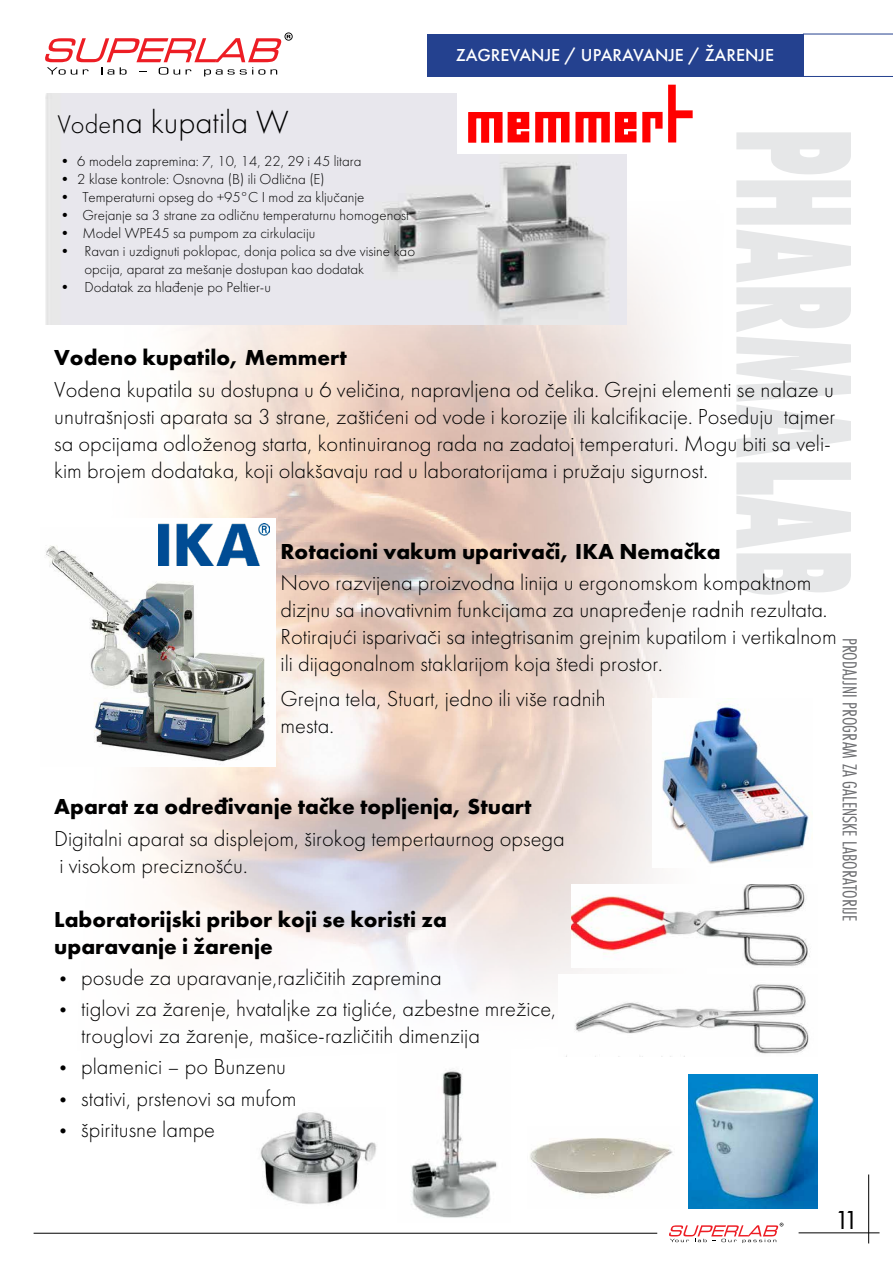
<style>
.page{position:relative;width:893px;height:1263px;background:#fff}
.page>*{position:absolute;margin:0;border:0;box-sizing:border-box;transform-origin:0 0}
.t1{font:800 171.75px "Futura PT";color:#e6e7e8;scale:.42 1}
.t2{font:300 33.15px "Futura PT";color:#000}
.t3{font:27px "Futura PT";color:#000}
.t4{font:300 22.5px/27px "Futura PT";color:#000}
.t5{font:700 22.5px/27px "Futura PT";color:#000}
.t6{font:21px "Futura PT Cond";color:#6d6e71}
.t7{font:500 18px "Futura PT";color:#fff}
.t8{font:300 15px/18px "Futura PT";color:#000}
.s1{font-size:26.4px}
.s2{font-size:18px}
</style>
<div class="page">
<hr style="left:799px;top:1232px;width:80px;height:1px;background:#000">
<hr style="left:868px;top:1174px;width:1px;height:69px;background:#000">
<hr style="left:34px;top:1233px;width:623px;height:1px;background:#000">
<div style="left:427px;top:34px;width:376px;height:42px;background:#24418f"></div>
<svg style="left:803px;top:34px;width:90px;height:42px"></svg>
<svg style="left:669px;top:1223px;width:114px;height:20px"></svg>
<svg style="left:45px;top:32px;width:248px;height:44px"></svg>
<img style="left:411px;top:1069px;width:86px;height:149px">
<img style="left:74px;top:197px;width:611px;height:860px">
<div style="left:41px;top:518px;width:235px;height:248px;background:#fff"></div>
<img style="left:46px;top:528px;width:224px;height:234px">
<img style="left:652px;top:698px;width:158px;height:170px">
<img style="left:530px;top:1138px;width:143px;height:58px">
<img style="left:689px;top:1074px;width:129px;height:134px">
<img style="left:558px;top:974px;width:251px;height:82px">
<img style="left:572px;top:885px;width:238px;height:82px">
<img style="left:260px;top:1112px;width:117px;height:92px">
<img style="left:45px;top:94px;width:581px;height:230px">
<div style="left:458px;top:85px;width:235px;height:69px;background:#fff"></div>
<svg style="left:535px;top:112px;width:34px;height:30px"></svg>
<svg style="left:468px;top:112px;width:61px;height:31px"></svg>
<svg style="left:575px;top:112px;width:61px;height:31px"></svg>
<svg style="left:642px;top:85px;width:51px;height:58px"></svg>
<img style="left:158px;top:523px;width:111px;height:42px">
<p class="t7" style="left:456px;top:44px;width:320px">ZAGREVANJE / UPARAVANJE / ŽARENJE</p>
<h2 class="t2" style="left:57px;top:103px;width:233px"><span class="s1">Vode</span>na kupatila W</h2>
<h1 class="t1" style="left:903px;top:128px;width:1120px;rotate:90deg">PHARMALAB</h1>
<p class="t8" style="left:57px;top:152px;width:306px">• 6 modela zapremina: 7, 10, 14, 22, 29 i 45 litara</p>
<p class="t8" style="left:57px;top:170px;width:269px">• 2 klase kontrole: Osnovna (B) ili Odlična (E)</p>
<p class="t8" style="left:57px;top:188px;width:309px">• Temperaturni opseg do +95°C I mod za ključanje</p>
<p class="t8" style="left:57px;top:206px;width:353px">• Grejanje sa 3 strane za odličnu temperaturnu homogenost</p>
<p class="t8" style="left:57px;top:224px;width:259px">• Model WPE45 sa pumpom za cirkulaciju</p>
<p class="t8" style="left:84px;top:242px;width:332px;text-indent:-27px">• Ravan i uzdignuti poklopac, donja polica sa dve visine kao opcija, aparat za mešanje dostupan kao dodatak</p>
<p class="t8" style="left:57px;top:278px;width:215px">• Dodatak za hlađenje po Peltier-u</p>
<p class="t5" style="left:54px;top:344px;width:294px">Vodeno kupatilo, Memmert</p>
<p class="t4" style="left:54px;top:376px;width:783px">Vodena kupatila su dostupna u 6 veličina, napravljena od čelika. Grejni elementi se nalaze u unutrašnjosti aparata sa 3 strane, zaštićeni od vode i korozije ili kalcifikacije. Poseduju tajmer sa opcijama odloženog starta, kontinuiranog rada na zadatoj temperaturi. Mogu biti sa veli&shy;kim brojem dodataka, koji olakšavaju rad u laboratorijama i pružaju sigurnost.</p>
<p class="t5" style="left:281px;top:537px;width:442px">Rotacioni vakum uparivači, IKA Nemačka</p>
<p class="t4" style="left:281px;top:569px;width:558px">Novo razvijena proizvodna linija u ergonomskom kompaktnom dizjnu sa inovativnim funkcijama za unapređenje radnih rezultata.<br>Rotirajući isparivači sa integtrisanim grejnim kupatilom i vertikalnom ili dijagonalnom staklarijom koja štedi prostor.</p>
<p class="t4" style="left:281px;top:685px;width:327px">Grejna tela, Stuart, jedno ili više radnih mesta.</p>
<p class="t6" style="left:862px;top:638px;width:285px;rotate:90deg">PRODAJJNI PROGRAM ZA GALENSKE LABORATORIJE</p>
<p class="t5" style="left:54px;top:793px;width:479px">Aparat za određivanje tačke topljenja, Stuart</p>
<p class="t4" style="left:54px;top:825px;width:512px">Digitalni aparat sa displejom, širokog tempertaurnog opsega i visokom preciznošću.</p>
<p class="t5" style="left:54px;top:905px;width:394px">Laboratorijski pribor koji se koristi za uparavanje i žarenje</p>
<p class="t4" style="left:54px;top:964px;width:389px"><span class="s2">•</span> posude za uparavanje,različitih zapremina</p>
<p class="t4" style="left:81px;top:995px;width:477px;text-indent:-27px"><span class="s2">•</span> tiglovi za žarenje, hvataljke za tigliće, azbestne mrežice, trouglovi za žarenje, mašice-različitih dimenzija</p>
<p class="t4" style="left:54px;top:1053px;width:233px"><span class="s2">•</span> plamenici – po Bunzenu</p>
<p class="t4" style="left:54px;top:1085px;width:244px"><span class="s2">•</span> stativi, prstenovi sa mufom</p>
<p class="t4" style="left:54px;top:1116px;width:162px"><span class="s2">•</span> špiritusne lampe</p>
<p class="t3" style="left:834px;top:1204px;width:26px">11</p>
</div>
